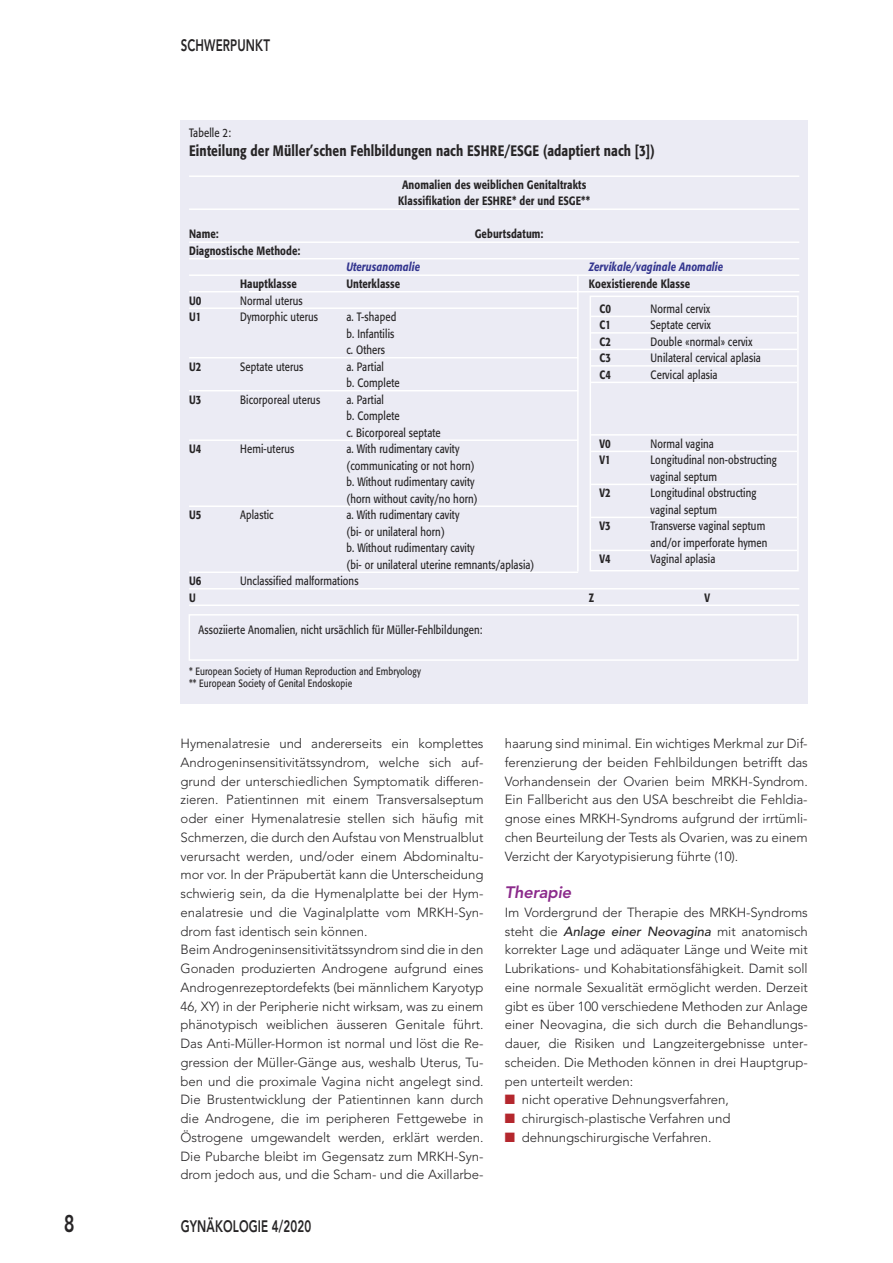
<style>
.page{position:relative;width:893px;height:1263px;background:#fff}
.page>*{position:absolute;margin:0;border:0;box-sizing:border-box;transform-origin:0 0}
.t1{font:800 24px "Avenir";color:#272526;scale:.77 1}
.t2{font:800 16.5px "Avenir";letter-spacing:.01em;color:#272526;scale:.7 1}
.t3{font:italic 800 16.5px "Avenir";letter-spacing:-.01em;color:#8b2a8b}
.t4{font:500 15px "Formata";letter-spacing:.01em;color:#272526;scale:.8 1}
.t5{font:300 13.2px/18.8px "Avenir";letter-spacing:-.005em;color:#272526;text-align:justify}
.t6{font:12px/16.5px "Formata";letter-spacing:.01em;color:#272526;scale:.8 1}
.t7{font:500 12px/16.5px "Formata";letter-spacing:.01em;color:#272526;text-align:center;scale:.8 1}
.t8{font:italic 500 12px "Formata";letter-spacing:.01em;color:#33358f;scale:.8 1}
.t9{font:10.5px/12px "Formata";letter-spacing:.01em;color:#272526;scale:.8 1}
.s1{font-weight:500;font-style:italic}
.s2{color:#b4272d}
</style>
<div class="page">
<div style="left:181px;top:120px;width:627px;height:583px;background:#ebebf4"></div>
<hr style="left:189px;top:175px;width:610px;height:2px;background:#fff">
<hr style="left:189px;top:208px;width:610px;height:2px;background:#fff">
<hr style="left:189px;top:241px;width:610px;height:2px;background:#fff">
<hr style="left:189px;top:258px;width:610px;height:1px;background:#fff">
<hr style="left:189px;top:274px;width:610px;height:2px;background:#fff">
<hr style="left:189px;top:291px;width:610px;height:1px;background:#fff">
<hr style="left:189px;top:307px;width:389px;height:2px;background:#fff">
<hr style="left:189px;top:357px;width:389px;height:1px;background:#fff">
<hr style="left:189px;top:390px;width:389px;height:1px;background:#fff">
<hr style="left:189px;top:439px;width:389px;height:2px;background:#fff">
<hr style="left:189px;top:505px;width:389px;height:2px;background:#fff">
<hr style="left:189px;top:571px;width:389px;height:2px;background:#fff">
<hr style="left:189px;top:588px;width:610px;height:1px;background:#fff">
<hr style="left:189px;top:604px;width:610px;height:2px;background:#fff">
<div style="left:590px;top:296px;width:209px;height:275px;border:2px solid #fff"></div>
<hr style="left:591px;top:316px;width:206px;height:1px;background:#fff">
<hr style="left:591px;top:332px;width:206px;height:2px;background:#fff">
<hr style="left:591px;top:349px;width:206px;height:1px;background:#fff">
<hr style="left:591px;top:365px;width:206px;height:2px;background:#fff">
<hr style="left:591px;top:382px;width:206px;height:1px;background:#fff">
<hr style="left:591px;top:434px;width:206px;height:2px;background:#fff">
<hr style="left:591px;top:451px;width:206px;height:1px;background:#fff">
<hr style="left:591px;top:484px;width:206px;height:1px;background:#fff">
<hr style="left:591px;top:517px;width:206px;height:1px;background:#fff">
<hr style="left:591px;top:550px;width:206px;height:1px;background:#fff">
<div style="left:189px;top:614px;width:610px;height:47px;border:2px solid #fff"></div>
<hr style="left:577px;top:275px;width:2px;height:296px;background:#fff">
<p class="t2" style="left:181px;top:32px;width:129px">SCHWERPUNKT</p>
<p class="t6" style="left:189px;top:126px;width:54px">Tabelle 2:</p>
<p class="t4" style="left:189px;top:145px;width:583px">Einteilung der Müller’schen Fehlbildungen nach ESHRE/ESGE (adaptiert nach [3])</p>
<p class="t7" style="left:398px;top:178px;width:241px">Anomalien des weiblichen Genitaltrakts<br>Klassifikation der ESHRE* der und ESGE**</p>
<p class="t7" style="left:189px;top:227px;width:39px">Name:</p>
<p class="t7" style="left:475px;top:227px;width:87px">Geburtsdatum:</p>
<p class="t7" style="left:189px;top:244px;width:141px">Diagnostische Methode:</p>
<p class="t8" style="left:346px;top:262px;width:94px">Uterusanomalie</p>
<p class="t8" style="left:589px;top:262px;width:169px">Zervikale/vaginale Anomalie</p>
<p class="t7" style="left:240px;top:277px;width:72px">Hauptklasse</p>
<p class="t7" style="left:346px;top:277px;width:69px">Unterklasse</p>
<p class="t7" style="left:589px;top:277px;width:128px">Koexistierende Klasse</p>
<p class="t7" style="left:189px;top:293px;width:17px">U0</p>
<p class="t6" style="left:240px;top:293px;width:80px">Normal uterus</p>
<p class="t7" style="left:189px;top:310px;width:17px">U1</p>
<p class="t6" style="left:240px;top:310px;width:99px">Dymorphic uterus</p>
<p class="t6" style="left:346px;top:310px;width:64px">a. T-shaped b. Infantilis c. Others</p>
<p class="t7" style="left:189px;top:359px;width:17px">U2</p>
<p class="t6" style="left:240px;top:359px;width:81px">Septate uterus</p>
<p class="t6" style="left:346px;top:359px;width:68px">a. Partial<br>b. Complete</p>
<p class="t7" style="left:189px;top:392px;width:17px">U3</p>
<p class="t6" style="left:240px;top:392px;width:102px">Bicorporeal uterus</p>
<p class="t6" style="left:346px;top:392px;width:119px">a. Partial<br>b. Complete<br>c. Bicorporeal septate</p>
<p class="t7" style="left:189px;top:442px;width:17px">U4</p>
<p class="t6" style="left:240px;top:442px;width:69px">Hemi-uterus</p>
<p class="t6" style="left:346px;top:442px;width:165px">a. With rudimentary cavity (communicating or not horn) b. Without rudimentary cavity (horn without cavity/no horn)</p>
<p class="t7" style="left:189px;top:508px;width:17px">U5</p>
<p class="t6" style="left:240px;top:508px;width:43px">Aplastic</p>
<p class="t6" style="left:346px;top:508px;width:237px">a. With rudimentary cavity<br>(bi- or unilateral horn)<br>b. Without rudimentary cavity<br>(bi- or unilateral uterine remnants/aplasia)</p>
<p class="t7" style="left:189px;top:574px;width:17px">U6</p>
<p class="t6" style="left:240px;top:574px;width:149px">Unclassified malformations</p>
<p class="t7" style="left:189px;top:590px;width:10px">U</p>
<p class="t7" style="left:589px;top:590px;width:8px">Z</p>
<p class="t7" style="left:704px;top:590px;width:8px">V</p>
<p class="t7" style="left:599px;top:301px;width:16px">C0</p>
<p class="t6" style="left:651px;top:301px;width:76px">Normal cervix</p>
<p class="t7" style="left:599px;top:318px;width:16px">C1</p>
<p class="t6" style="left:651px;top:318px;width:77px">Septate cervix</p>
<p class="t7" style="left:599px;top:334px;width:16px">C2</p>
<p class="t6" style="left:651px;top:334px;width:129px">Double «normal» cervix</p>
<p class="t7" style="left:599px;top:351px;width:16px">C3</p>
<p class="t6" style="left:651px;top:351px;width:139px">Unilateral cervical aplasia</p>
<p class="t7" style="left:599px;top:367px;width:16px">C4</p>
<p class="t6" style="left:651px;top:367px;width:85px">Cervical aplasia</p>
<p class="t7" style="left:599px;top:436px;width:16px">V0</p>
<p class="t6" style="left:651px;top:436px;width:81px">Normal vagina</p>
<p class="t7" style="left:599px;top:453px;width:16px">V1</p>
<p class="t6" style="left:651px;top:453px;width:159px">Longitudinal non-obstructing vaginal septum</p>
<p class="t7" style="left:599px;top:486px;width:16px">V2</p>
<p class="t6" style="left:651px;top:486px;width:134px">Longitudinal obstructing vaginal septum</p>
<p class="t7" style="left:599px;top:519px;width:16px">V3</p>
<p class="t6" style="left:651px;top:519px;width:148px">Transverse vaginal septum and/or imperforate hymen</p>
<p class="t7" style="left:599px;top:552px;width:16px">V4</p>
<p class="t6" style="left:651px;top:552px;width:82px">Vaginal aplasia</p>
<p class="t6" style="left:199px;top:623px;width:356px">Assoziierte Anomalien, nicht ursächlich für Müller-Fehlbildungen:</p>
<p class="t9" style="left:189px;top:666px;width:291px">* European Society of Human Reproduction and Embryology ** European Society of Genital Endoskopie</p>
<p class="t5" style="left:181px;top:734px;width:304px;text-align:left">Hymenalatresie und andererseits ein komplettes Androgeninsensitivitätssyndrom, welche sich auf&shy;grund der unterschiedlichen Symptomatik differen&shy;zieren. Patientinnen mit einem Transversalseptum oder einer Hymenalatresie stellen sich häufig mit Schmerzen, die durch den Aufstau von Menstrualblut verursacht werden, und/oder einem Abdominaltu&shy;mor vor. In der Präpubertät kann die Unterscheidung schwierig sein, da die Hymenalplatte bei der Hym&shy;enalatresie und die Vaginalplatte vom MRKH-Syn&shy;drom fast identisch sein können.<br>Beim Androgeninsensitivitätssyndrom sind die in den Gonaden produzierten Androgene aufgrund eines Androgenrezeptordefekts (bei männlichem Karyotyp 46, XY) in der Peripherie nicht wirksam, was zu einem phänotypisch weiblichen äusseren Genitale führt.<br>Das Anti-Müller-Hormon ist normal und löst die Re&shy;gression der Müller-Gänge aus, weshalb Uterus, Tu&shy;ben und die proximale Vagina nicht angelegt sind.<br>Die Brustentwicklung der Patientinnen kann durch die Androgene, die im peripheren Fettgewebe in Östrogene umgewandelt werden, erklärt werden.<br>Die Pubarche bleibt im Gegensatz zum MRKH-Syn&shy;drom jedoch aus, und die Scham- und die Axillarbe-</p>
<p class="t5" style="left:505px;top:734px;width:304px">haarung sind minimal. Ein wichtiges Merkmal zur Dif&shy;ferenzierung der beiden Fehlbildungen betrifft das Vorhandensein der Ovarien beim MRKH-Syndrom.<br>Ein Fallbericht aus den USA beschreibt die Fehldia&shy;gnose eines MRKH-Syndroms aufgrund der irrtümli&shy;chen Beurteilung der Tests als Ovarien, was zu einem Verzicht der Karyotypisierung führte (10).</p>
<p class="t3" style="left:505px;top:883px;width:68px">Therapie</p>
<p class="t5" style="left:505px;top:903px;width:304px">Im Vordergrund der Therapie des MRKH-Syndroms steht die <span class="s1">Anlage einer Neovagina</span> mit anatomisch korrekter Lage und adäquater Länge und Weite mit Lubrikations- und Kohabitationsfähigkeit. Damit soll eine normale Sexualität ermöglicht werden. Derzeit gibt es über 100 verschiedene Methoden zur Anlage einer Neovagina, die sich durch die Behandlungs&shy;dauer, die Risiken und Langzeitergebnisse unter&shy;scheiden. Die Methoden können in drei Hauptgrup&shy;pen unterteilt werden:</p>
<p class="t5" style="left:505px;top:1090px;width:226px"><span class="s2">■</span> nicht operative Dehnungsverfahren,</p>
<p class="t5" style="left:505px;top:1109px;width:227px"><span class="s2">■</span> chirurgisch-plastische Verfahren und</p>
<p class="t5" style="left:505px;top:1128px;width:208px"><span class="s2">■</span> dehnungschirurgische Verfahren.</p>
<h1 class="t1" style="left:64px;top:1205px;width:16px">8</h1>
<p class="t2" style="left:181px;top:1213px;width:188px">GYNÄKOLOGIE 4/2020</p>
</div>
